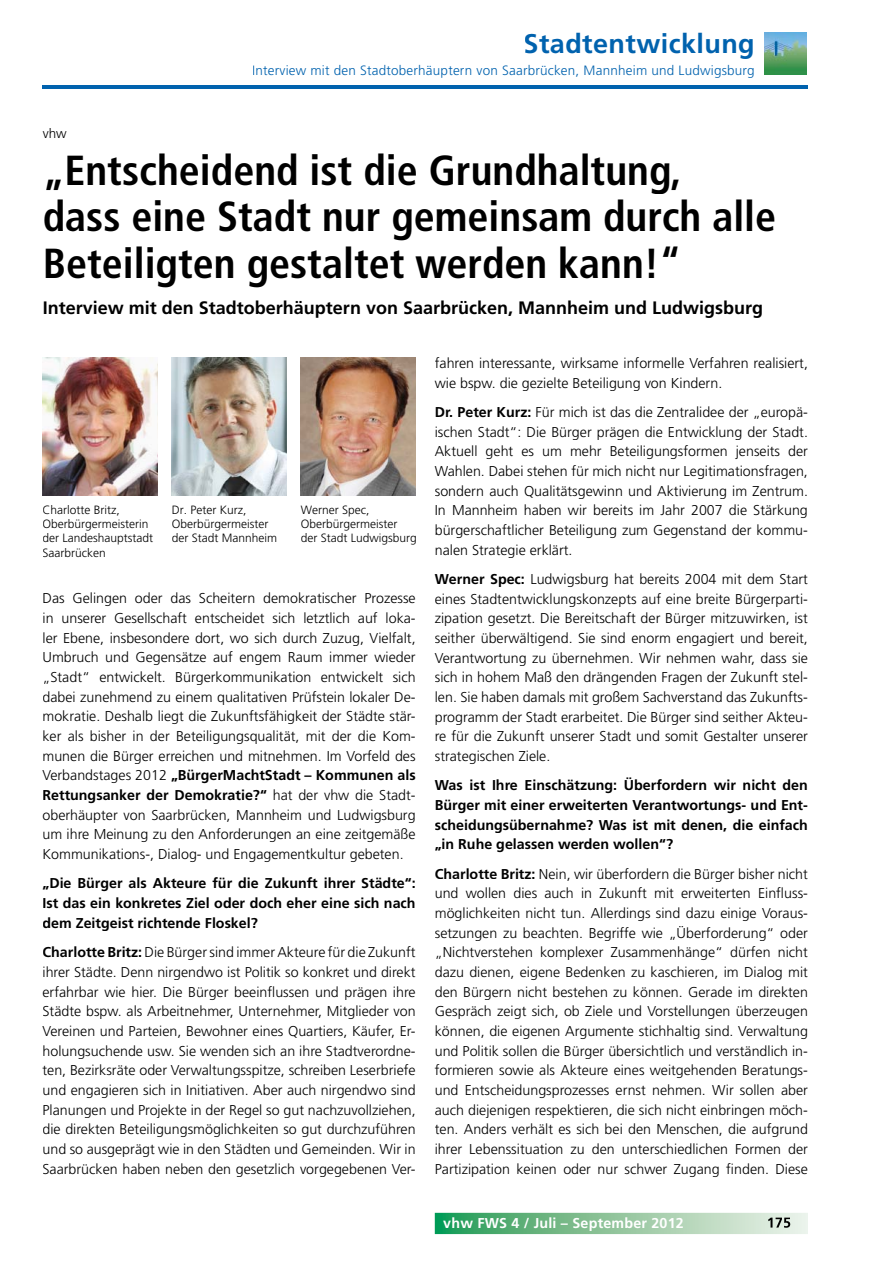
<style>
.page{position:relative;width:893px;height:1263px;background:#fff}
.page>*{position:absolute;margin:0;border:0;box-sizing:border-box;transform-origin:0 0}
.t1{font:700 condensed 42px/46.5px "Frutiger LT";color:#000}
.t2{font:700 27px "Frutiger LT";letter-spacing:.015em;color:#0062ae}
.t3{font:700 18px "Frutiger LT";color:#000}
.t4{font:300 14.25px/19.6px "Frutiger LT";color:#000;text-align:justify}
.t5{font:700 14.25px/19.6px "Frutiger LT";color:#000;text-align:justify}
.t6{font:700 14.25px "Frutiger LT";letter-spacing:.015em;color:#fff}
.t7{font:300 13.5px "Frutiger LT";letter-spacing:.015em;color:#0062ae}
.t8{font:300 13.5px "Frutiger CE";color:#000}
.t9{font:300 12px/14.4px "Frutiger CE";color:#000}
.s1{font-weight:700}
</style>
<div class="page">
<hr style="left:43px;top:86px;width:765px;height:3px;background:#0062ae">
<svg style="left:435px;top:1213px;width:373px;height:21px;background:#8bc59d"></svg>
<img style="left:764px;top:32px;width:42px;height:43px">
<img style="left:768px;top:1217px;width:22px;height:11px">
<img style="left:43px;top:358px;width:114px;height:138px">
<img style="left:172px;top:358px;width:115px;height:138px">
<img style="left:301px;top:358px;width:115px;height:138px">
<h2 class="t2" style="left:524px;top:28px;width:233px">Stadtentwicklung</h2>
<p class="t7" style="left:252px;top:62px;width:504px">Interview mit den Stadtoberhäuptern von Saarbrücken, Mannheim und Ludwigsburg</p>
<p class="t8" style="left:43px;top:126px;width:26px">vhw</p>
<h1 class="t1" style="left:43px;top:147px;width:735px">„Entscheidend ist die Grundhaltung,<br>dass eine Stadt nur gemeinsam durch alle<br>Beteiligten gestaltet werden kann!“</h1>
<p class="t3" style="left:43px;top:298px;width:722px">Interview mit den Stadtoberhäuptern von Saarbrücken, Mannheim und Ludwigsburg</p>
<p class="t9" style="left:43px;top:502px;width:112px">Charlotte Britz,<br>Oberbürgermeisterin der Landeshauptstadt<br>Saarbrücken</p>
<p class="t9" style="left:172px;top:502px;width:107px">Dr. Peter Kurz,<br>Oberbürgermeister der Stadt Mannheim</p>
<p class="t9" style="left:301px;top:502px;width:117px">Werner Spec,<br>Oberbürgermeister der Stadt Ludwigsburg</p>
<p class="t4" style="left:43px;top:589px;width:375px">Das Gelingen oder das Scheitern demokratischer Prozesse in unserer Gesellschaft entscheidet sich letztlich auf loka&shy;ler Ebene, insbesondere dort, wo sich durch Zuzug, Vielfalt, Umbruch und Gegensätze auf engem Raum immer wieder „Stadt“ entwickelt. Bürgerkommunikation entwickelt sich dabei zunehmend zu einem qualitativen Prüfstein lokaler De&shy;mokratie. Deshalb liegt die Zukunftsfähigkeit der Städte stär&shy;ker als bisher in der Beteiligungsqualität, mit der die Kom&shy;munen die Bürger erreichen und mitnehmen. Im Vorfeld des Verbandstages 2012 <span class="s1">„BürgerMachtStadt – Kommunen als Rettungsanker der Demokratie?“</span> hat der vhw die Stadt&shy;oberhäupter von Saarbrücken, Mannheim und Ludwigsburg um ihre Meinung zu den Anforderungen an eine zeitgemäße Kommunikations-, Dialog- und Engagementkultur gebeten.</p>
<p class="t5" style="left:43px;top:874px;width:375px">„Die Bürger als Akteure für die Zukunft ihrer Städte“:<br>Ist das ein konkretes Ziel oder doch eher eine sich nach dem Zeitgeist richtende Floskel?</p>
<p class="t4" style="left:43px;top:943px;width:375px"><span class="s1">Charlotte Britz:</span> Die Bürger sind immer Akteure für die Zukunft ihrer Städte. Denn nirgendwo ist Politik so konkret und direkt erfahrbar wie hier. Die Bürger beeinflussen und prägen ihre Städte bspw. als Arbeitnehmer, Unternehmer, Mitglieder von Vereinen und Parteien, Bewohner eines Quartiers, Käufer, Er&shy;holungsuchende usw. Sie wenden sich an ihre Stadtverordne&shy;ten, Bezirksräte oder Verwaltungsspitze, schreiben Leserbriefe und engagieren sich in Initiativen. Aber auch nirgendwo sind Planungen und Projekte in der Regel so gut nachzuvollziehen, die direkten Beteiligungsmöglichkeiten so gut durchzuführen und so ausgeprägt wie in den Städten und Gemeinden. Wir in Saarbrücken haben neben den gesetzlich vorgegebenen Ver-</p>
<p class="t4" style="left:435px;top:353px;width:375px">fahren interessante, wirksame informelle Verfahren realisiert, wie bspw. die gezielte Beteiligung von Kindern.</p>
<p class="t4" style="left:435px;top:402px;width:375px"><span class="s1">Dr. Peter Kurz:</span> Für mich ist das die Zentralidee der „europä&shy;ischen Stadt“: Die Bürger prägen die Entwicklung der Stadt.<br>Aktuell geht es um mehr Beteiligungsformen jenseits der Wahlen. Dabei stehen für mich nicht nur Legitimationsfragen, sondern auch Qualitätsgewinn und Aktivierung im Zentrum.<br>In Mannheim haben wir bereits im Jahr 2007 die Stärkung bürgerschaftlicher Beteiligung zum Gegenstand der kommu&shy;nalen Strategie erklärt.</p>
<p class="t4" style="left:435px;top:569px;width:375px"><span class="s1">Werner Spec:</span> Ludwigsburg hat bereits 2004 mit dem Start eines Stadtentwicklungskonzepts auf eine breite Bürgerparti&shy;zipation gesetzt. Die Bereitschaft der Bürger mitzuwirken, ist seither überwältigend. Sie sind enorm engagiert und bereit, Verantwortung zu übernehmen. Wir nehmen wahr, dass sie sich in hohem Maß den drängenden Fragen der Zukunft stel&shy;len. Sie haben damals mit großem Sachverstand das Zukunfts&shy;programm der Stadt erarbeitet. Die Bürger sind seither Akteu&shy;re für die Zukunft unserer Stadt und somit Gestalter unserer strategischen Ziele.</p>
<p class="t5" style="left:435px;top:776px;width:375px">Was ist Ihre Einschätzung: Überfordern wir nicht den Bürger mit einer erweiterten Verantwortungs- und Ent&shy;scheidungsübernahme? Was ist mit denen, die einfach „in Ruhe gelassen werden wollen“?</p>
<p class="t4" style="left:435px;top:864px;width:375px"><span class="s1">Charlotte Britz:</span> Nein, wir überfordern die Bürger bisher nicht und wollen dies auch in Zukunft mit erweiterten Einfluss&shy;möglichkeiten nicht tun. Allerdings sind dazu einige Voraus&shy;setzungen zu beachten. Begriffe wie „Überforderung“ oder „Nichtverstehen komplexer Zusammenhänge“ dürfen nicht dazu dienen, eigene Bedenken zu kaschieren, im Dialog mit den Bürgern nicht bestehen zu können. Gerade im direkten Gespräch zeigt sich, ob Ziele und Vorstellungen überzeugen können, die eigenen Argumente stichhaltig sind. Verwaltung und Politik sollen die Bürger übersichtlich und verständlich in&shy;formieren sowie als Akteure eines weitgehenden Beratungs&shy;und Entscheidungsprozesses ernst nehmen. Wir sollen aber auch diejenigen respektieren, die sich nicht einbringen möch&shy;ten. Anders verhält es sich bei den Menschen, die aufgrund ihrer Lebenssituation zu den unterschiedlichen Formen der Partizipation keinen oder nur schwer Zugang finden. Diese</p>
<p class="t6" style="left:443px;top:1215px;width:242px">vhw FWS 4 / Juli – September 2012</p>
</div>
